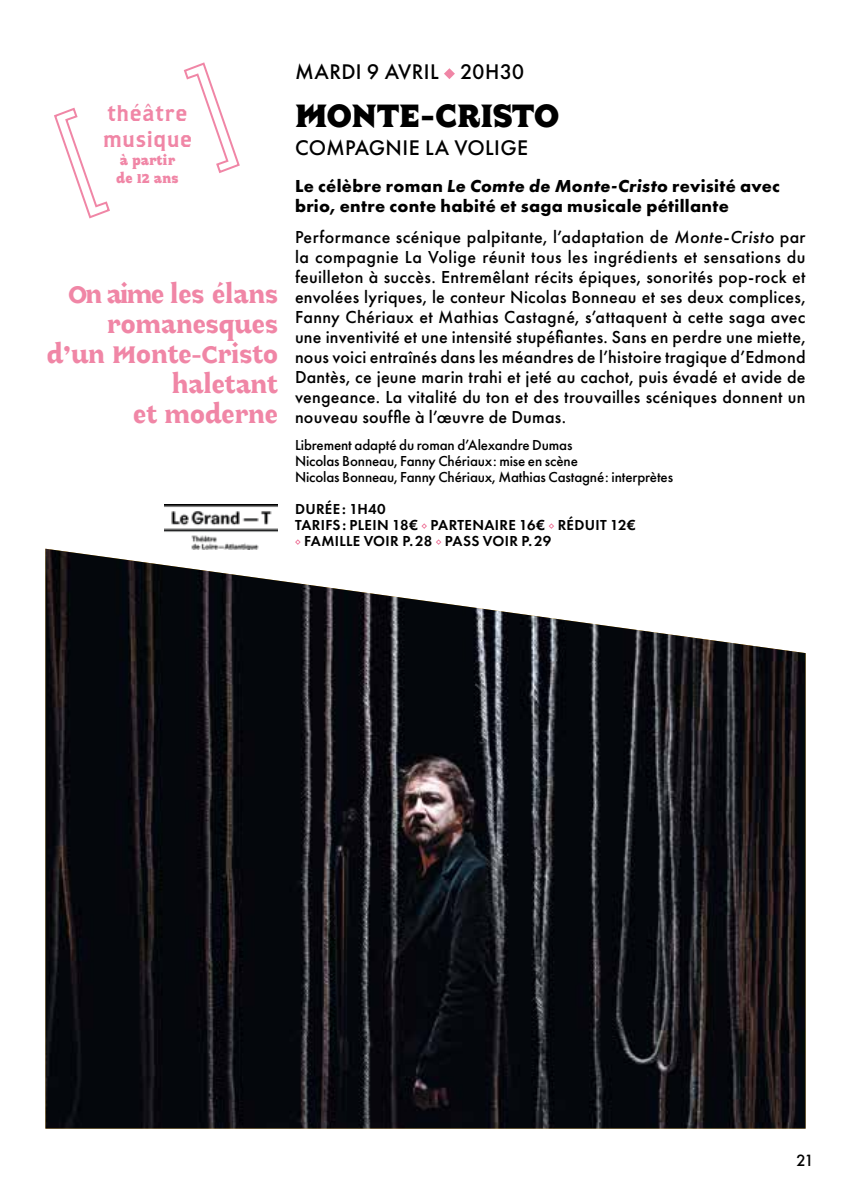
<style>
.page{position:relative;width:851px;height:1191px;background:#fff}
.page>*{position:absolute;margin:0;border:0;box-sizing:border-box;transform-origin:0 0}
.t1{font:700 40px "Sans Merci";letter-spacing:-.005em;color:#000}
.t2{font:30px/30px "Sans Merci";color:#f086a6;text-align:right}
.t3{font:500 22px "Futura PT";letter-spacing:.015em;color:#000}
.t4{font:22px/26px "Brothers OT";letter-spacing:.01em;color:#f086a6}
.t5{font:500 18px/20px "Futura PT";letter-spacing:.015em;color:#000;text-align:justify}
.t6{font:700 18px/20px "Futura PT";letter-spacing:.02em;color:#000}
.t7{font:700 16px/18px "Sans Merci";color:#f086a6}
.t8{font:500 15px/16px "Futura PT";letter-spacing:-.01em;color:#000}
.t9{font:600 15px "Futura PT";letter-spacing:.02em;color:#000}
.t10{font:500 15px "Futura";color:#000}
.s1{font-style:italic}
</style>
<div class="page">
<svg style="left:444px;top:68px;width:11px;height:11px"></svg>
<svg style="left:421px;top:523px;width:6px;height:6px"></svg>
<svg style="left:548px;top:523px;width:6px;height:6px"></svg>
<svg style="left:295px;top:539px;width:6px;height:6px"></svg>
<svg style="left:436px;top:539px;width:6px;height:6px"></svg>
<svg style="left:54px;top:107px;width:56px;height:112px"></svg>
<svg style="left:183px;top:62px;width:57px;height:111px"></svg>
<img style="left:45px;top:549px;width:760px;height:579px">
<img style="left:164px;top:505px;width:114px;height:45px">
<p class="t4" style="left:103px;top:102px;width:91px">théâtre musique</p>
<p class="t7" style="left:116px;top:152px;width:64px">à partir de 12 ans</p>
<h2 class="t2" style="left:47px;top:280px;width:233px">On aime les élans romanesques d’un Monte-Cristo haletant<br>et moderne</h2>
<p class="t3" style="left:295px;top:59px;width:231px">MARDI 9 AVRIL 20H30</p>
<h1 class="t1" style="left:295px;top:93px;width:266px">MONTE-CRISTO</h1>
<p class="t3" style="left:295px;top:134px;width:234px">COMPAGNIE LA VOLIGE</p>
<p class="t6" style="left:295px;top:175px;width:486px">Le célèbre roman <span class="s1">Le Comte de Monte-Cristo</span> revisité avec brio, entre conte habité et saga musicale pétillante</p>
<p class="t5" style="left:295px;top:227px;width:512px">Performance scénique palpitante, l’adaptation de <span class="s1">Monte-Cristo</span> par la compagnie La Volige réunit tous les ingrédients et sensations du feuilleton à succès. Entremêlant récits épiques, sonorités pop-rock et envolées lyriques, le conteur Nicolas Bonneau et ses deux complices, Fanny Chériaux et Mathias Castagné, s’attaquent à cette saga avec une inventivité et une intensité stupéfiantes. Sans en perdre une miette, nous voici entraînés dans les méandres de l’histoire tragique d’Edmond Dantès, ce jeune marin trahi et jeté au cachot, puis évadé et avide de vengeance. La vitalité du ton et des trouvailles scéniques donnent un nouveau souffle à l’œuvre de Dumas.</p>
<p class="t8" style="left:295px;top:437px;width:379px">Librement adapté du roman d’Alexandre Dumas<br>Nicolas Bonneau, Fanny Chériaux: mise en scène<br>Nicolas Bonneau, Fanny Chériaux, Mathias Castagné: interprètes</p>
<p class="t9" style="left:295px;top:500px;width:92px">DURÉE: 1H40</p>
<p class="t9" style="left:295px;top:516px;width:342px">TARIFS: PLEIN 18€ PARTENAIRE 16€ RÉDUIT 12€</p>
<p class="t9" style="left:304px;top:532px;width:249px">FAMILLE VOIR P.28 PASS VOIR P.29</p>
<p class="t10" style="left:796px;top:1150px;width:19px">21</p>
</div>
